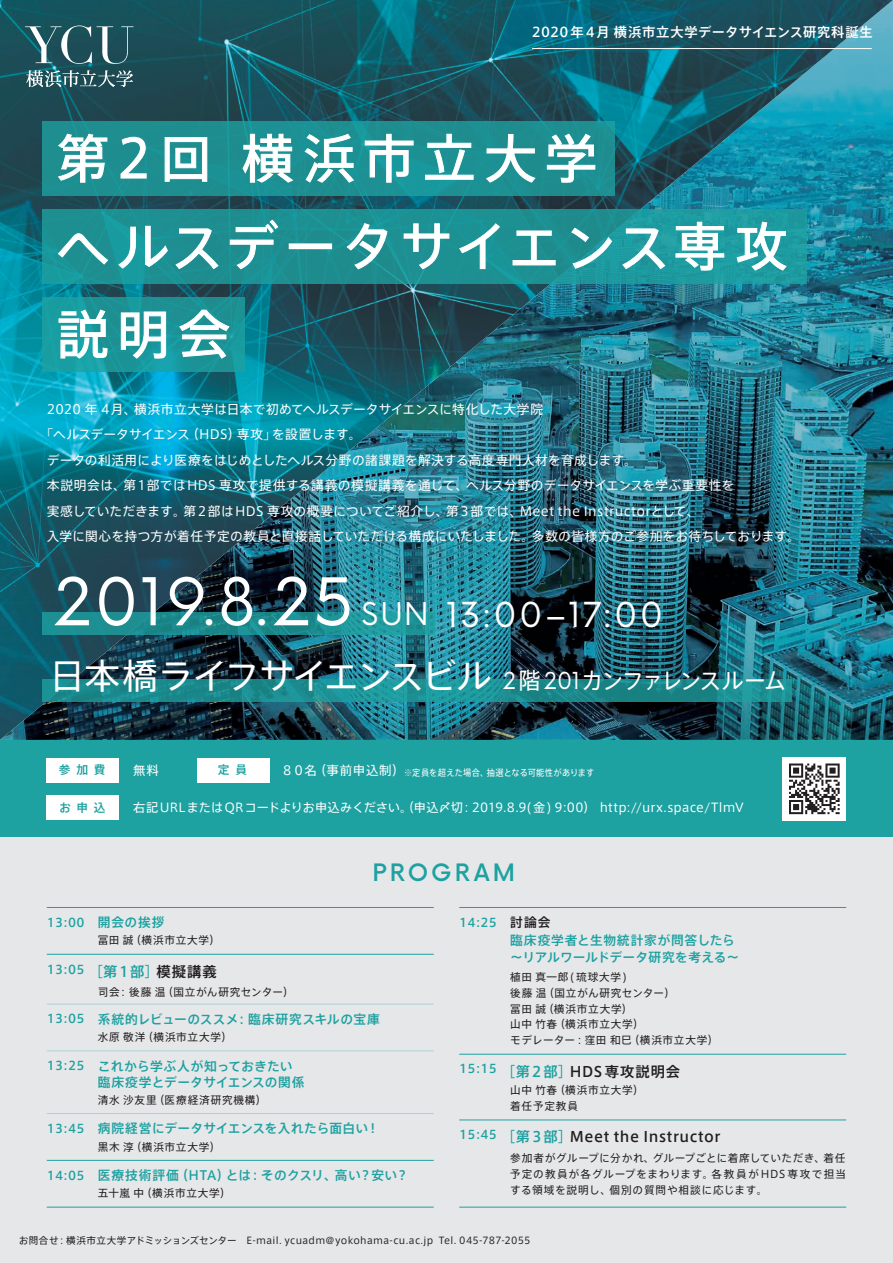
<style>
.page{position:relative;width:893px;height:1263px;background:#fff}
.page>*{position:absolute;margin:0;border:0;box-sizing:border-box;transform-origin:0 0}
.t1{font:64.2px "Now";letter-spacing:.02em;color:#fff}
.t2{font:52.05px/87.9px "Axis Std";letter-spacing:.14em;color:#fff}
.t3{font:35.1px "Axis Std";letter-spacing:-.035em;color:#fff}
.t4{font:33.6px "Now";letter-spacing:.055em;color:#fff}
.t5{font:30.6px "Now";color:#fff}
.t6{font:500 23.4px "Now";letter-spacing:.125em;color:#1ea1a1}
.t7{font:500 14.4px "Axis Std";letter-spacing:.045em;color:#231f20}
.t8{font:500 14.4px "Axis Std";letter-spacing:.07em;color:#231f20}
.t9{font:500 14.4px "Axis Std";letter-spacing:.07em;color:#1ea1a1}
.t10{font:500 13.35px "Axis Std";letter-spacing:.035em;color:#fff}
.t11{font:12.75px "Axis Std";letter-spacing:.015em;color:#fff}
.t12{font:500 12.75px/15.9px "Axis Std";letter-spacing:.025em;color:#1ea1a1}
.t13{font:12.75px "Axis Std";letter-spacing:-.01em;color:#fff}
.t14{font:500 12.75px "Axis Std";color:#231f20}
.t15{font:12.45px "Axis Std";color:#fff}
.t16{font:12.15px "Axis Std";letter-spacing:.015em;color:#fff}
.t17{font:500 12px "Axis Std";letter-spacing:.025em;color:#1ea1a1}
.t18{font:500 11.7px "Axis Std";letter-spacing:.49em;color:#1ea1a1}
.t19{font:10.65px/15.9px "Axis Std";letter-spacing:.07em;color:#231f20}
.t20{font:9.6px "Axis Std";letter-spacing:.03em;color:#231f20}
.t21{font:9px "Axis Std";letter-spacing:.03em;color:#fff;scale:.91 1}
.s1{font-size:48.15px}
.s2{font-family:"Now";font-size:22.8px}
.s3{font-size:22.8px}
.s4{font-size:12.45px}
.s5{font-size:12.75px}
.s6{color:#231f20}
.s7{font-size:12px}
.s8{color:#1ea1a1}
</style>
<div class="page">
<img style="left:0;top:0;width:893px;height:740px">
<div style="left:0;top:740px;width:893px;height:98px;background:#1ea1a1"></div>
<svg style="left:43px;top:612px;width:392px;height:23px;fill:#1d8f92"></svg>
<svg style="left:43px;top:679px;width:749px;height:22px"></svg>
<svg style="left:43px;top:210px;width:764px;height:74px;fill:#1d9093"></svg>
<div style="left:43px;top:122px;width:572px;height:74px;background:#1e8e90"></div>
<svg style="left:43px;top:298px;width:202px;height:74px;fill:#19989c"></svg>
<svg style="left:58px;top:134px;width:49px;height:49px"></svg>
<svg style="left:120px;top:137px;width:27px;height:42px"></svg>
<svg style="left:165px;top:137px;width:42px;height:45px"></svg>
<svg style="left:242px;top:134px;width:51px;height:49px"></svg>
<svg style="left:304px;top:134px;width:50px;height:49px"></svg>
<svg style="left:365px;top:134px;width:49px;height:49px"></svg>
<svg style="left:425px;top:134px;width:49px;height:46px"></svg>
<svg style="left:486px;top:134px;width:50px;height:49px"></svg>
<svg style="left:547px;top:133px;width:48px;height:50px"></svg>
<svg style="left:58px;top:233px;width:50px;height:32px"></svg>
<svg style="left:118px;top:226px;width:50px;height:43px"></svg>
<svg style="left:175px;top:228px;width:44px;height:41px"></svg>
<svg style="left:230px;top:219px;width:48px;height:51px"></svg>
<div style="left:289px;top:244px;width:43px;height:5px;border:1px solid #fff"></div>
<svg style="left:346px;top:223px;width:42px;height:47px"></svg>
<svg style="left:403px;top:223px;width:46px;height:47px"></svg>
<svg style="left:459px;top:223px;width:41px;height:46px"></svg>
<svg style="left:512px;top:230px;width:44px;height:36px"></svg>
<svg style="left:571px;top:227px;width:41px;height:42px"></svg>
<svg style="left:622px;top:228px;width:44px;height:41px"></svg>
<svg style="left:675px;top:222px;width:49px;height:49px"></svg>
<svg style="left:736px;top:221px;width:51px;height:50px"></svg>
<svg style="left:58px;top:309px;width:50px;height:50px"></svg>
<svg style="left:121px;top:311px;width:45px;height:48px"></svg>
<svg style="left:179px;top:310px;width:51px;height:49px"></svg>
<svg style="left:25px;top:25px;width:109px;height:39px"></svg>
<svg style="left:26px;top:70px;width:107px;height:17px"></svg>
<hr style="left:532px;top:48px;width:340px;height:1px;background:#fff">
<div style="left:0;top:838px;width:893px;height:425px;background:#e6e7e9"></div>
<div style="left:47px;top:758px;width:72px;height:24px;background:#fff"></div>
<div style="left:197px;top:758px;width:72px;height:24px;background:#fff"></div>
<div style="left:47px;top:795px;width:72px;height:25px;background:#fff"></div>
<hr style="left:47px;top:1050px;width:387px;height:1px;background:#acd2d3">
<hr style="left:47px;top:1113px;width:387px;height:1px;background:#acd2d3">
<hr style="left:47px;top:1160px;width:387px;height:1px;background:#1ea1a1">
<hr style="left:459px;top:907px;width:387px;height:1px;background:#1ea1a1">
<hr style="left:47px;top:1207px;width:387px;height:1px;background:#1ea1a1">
<hr style="left:459px;top:1054px;width:387px;height:1px;background:#1ea1a1">
<hr style="left:47px;top:954px;width:387px;height:1px;background:#1ea1a1">
<hr style="left:47px;top:1004px;width:387px;height:1px;background:#acd2d3">
<hr style="left:47px;top:907px;width:387px;height:1px;background:#1ea1a1">
<hr style="left:459px;top:1120px;width:387px;height:1px;background:#1ea1a1">
<hr style="left:459px;top:1207px;width:387px;height:1px;background:#1ea1a1">
<div style="left:782px;top:757px;width:64px;height:64px;background:#fff"></div>
<svg style="left:789px;top:763px;width:51px;height:51px"></svg>
<p class="t10" style="left:532px;top:22px;width:343px">2020 年 4月 横浜市立大学データサイエンス研究科誕生</p>
<h2 class="t2" style="left:57px;top:111px;width:732px">第2回 横浜市立大学<br>ヘルスデータサイエンス専攻説明会</h2>
<p class="t11" style="left:47px;top:399px;width:498px">2020 年 4月、横浜市立大学は日本で初めてヘルスデータサイエンスに特化した大学院</p>
<p class="t13" style="left:40px;top:425px;width:323px">「ヘルスデータサイエンス（HDS）専攻」を設置します。</p>
<p class="t11" style="left:47px;top:450px;width:592px">データの利活用により医療をはじめとしたヘルス分野の諸課題を解決する高度専門人材を育成します。</p>
<p class="t11" style="left:47px;top:476px;width:689px">本説明会は、第1部ではHDS 専攻で提供する講義の模擬講義を通じて、ヘルス分野のデータサイエンスを学ぶ重要性を</p>
<p class="t11" style="left:47px;top:501px;width:654px">実感していただきます。第2部はHDS 専攻の概要についてご紹介し、第3部では、Meet the Instructorとして、</p>
<p class="t11" style="left:47px;top:527px;width:755px">入学に関心を持つ方が着任予定の教員と直接話していただける構成にいたしました。多数の皆様方のご参加をお待ちしております。</p>
<h1 class="t1" style="left:53px;top:550px;width:302px">2019<span class="s1">.</span>8<span class="s1">.</span>25</h1>
<h3 class="t4" style="left:446px;top:587px;width:219px">13:00–17:00</h3>
<h3 class="t3" style="left:50px;top:650px;width:738px">日本橋ライフサイエンスビル <span class="s2">2</span> <span class="s3">階</span> <span class="s2">201</span><span class="s3">カンファレンスルーム</span></h3>
<h3 class="t5" style="left:362px;top:589px;width:69px">SUN</h3>
<p class="t21" style="left:283px;top:765px;width:343px"><span class="s4">8０名（事前申込制）</span>※定員を超えた場合、抽選となる可能性があります</p>
<p class="t18" style="left:59px;top:761px;width:48px">参加費</p>
<p class="t15" style="left:133px;top:761px;width:27px">無料</p>
<p class="t18" style="left:218px;top:761px;width:31px">定員</p>
<p class="t18" style="left:59px;top:798px;width:48px">お申込</p>
<p class="t16" style="left:133px;top:799px;width:612px">右記URLまたはQRコードよりお申込みください。（申込〆切: 2019.8.9(金) 9:00） http://urx.space/TlmV</p>
<h3 class="t6" style="left:373px;top:854px;width:144px">PROGRAM</h3>
<p class="t17" style="left:47px;top:913px;width:119px">13:00 <span class="s5">開会の挨拶</span></p>
<p class="t19" style="left:98px;top:932px;width:124px">冨田 誠（横浜市立大学）</p>
<p class="t17" style="left:47px;top:960px;width:39px">13:05</p>
<p class="t9" style="left:88px;top:960px;width:130px">［第1部］<span class="s6">模擬講義</span></p>
<p class="t19" style="left:98px;top:983px;width:198px">司会： 後藤 温（国立がん研究センター）</p>
<p class="t12" style="left:47px;top:1010px;width:335px"><span class="s7">13:05</span> 系統的レビューのススメ: 臨床研究スキルの宝庫</p>
<p class="t19" style="left:98px;top:1028px;width:136px">水原 敬洋（横浜市立大学）</p>
<p class="t12" style="left:98px;top:1057px;width:208px;text-indent:-51px"><span class="s7">13:25</span> これから学ぶ人が知っておきたい臨床疫学とデータサイエンスの関係</p>
<p class="t19" style="left:98px;top:1091px;width:170px">清水 沙友里（医療経済研究機構）</p>
<p class="t12" style="left:47px;top:1120px;width:334px"><span class="s7">13:45</span> 病院経営にデータサイエンスを入れたら面白い！</p>
<p class="t19" style="left:98px;top:1138px;width:124px">黒木 淳（横浜市立大学）</p>
<p class="t12" style="left:47px;top:1166px;width:363px"><span class="s7">14:05</span> 医療技術評価（HTA）とは：そのクスリ、高い？安い？</p>
<p class="t19" style="left:98px;top:1185px;width:134px">五十嵐 中（横浜市立大学）</p>
<p class="t14" style="left:510px;top:913px;width:42px">討論会</p>
<p class="t12" style="left:510px;top:930px;width:230px;line-height:17.5px">臨床疫学者と生物統計家が問答したら～リアルワールドデータ研究を考える～</p>
<p class="t19" style="left:510px;top:968px;width:210px">植田 真一郎(琉球大学)<br>後藤 温（国立がん研究センター）<br>冨田 誠（横浜市立大学）<br>山中 竹春（横浜市立大学）<br>モデレーター : 窪田 和巳（横浜市立大学）</p>
<p class="t19" style="left:510px;top:1081px;width:135px">山中 竹春（横浜市立大学）着任予定教員</p>
<p class="t17" style="left:459px;top:913px;width:39px">14:25</p>
<p class="t8" style="left:459px;top:1060px;width:222px"><sup>15:15</sup> <span class="s8">［第2部］</span>HDS専攻説明会</p>
<p class="t7" style="left:459px;top:1126px;width:262px"><sup>15:45</sup> <span class="s8">［第3部］</span>Meet the Instructor</p>
<p class="t19" style="left:510px;top:1150px;width:337px;text-align:justify">参加者がグループに分かれ、グループごとに着席していただき、着任予定の教員が各グループをまわります。各教員がHDS専攻で担当する領域を説明し、個別の質問や相談に応じます。</p>
<p class="t20" style="left:19px;top:1233px;width:513px">お問合せ: 横浜市立大学アドミッションズセンター　E-mail. ycuadm@yokohama-cu.ac.jp Tel. 045-787-2055</p>
</div>
